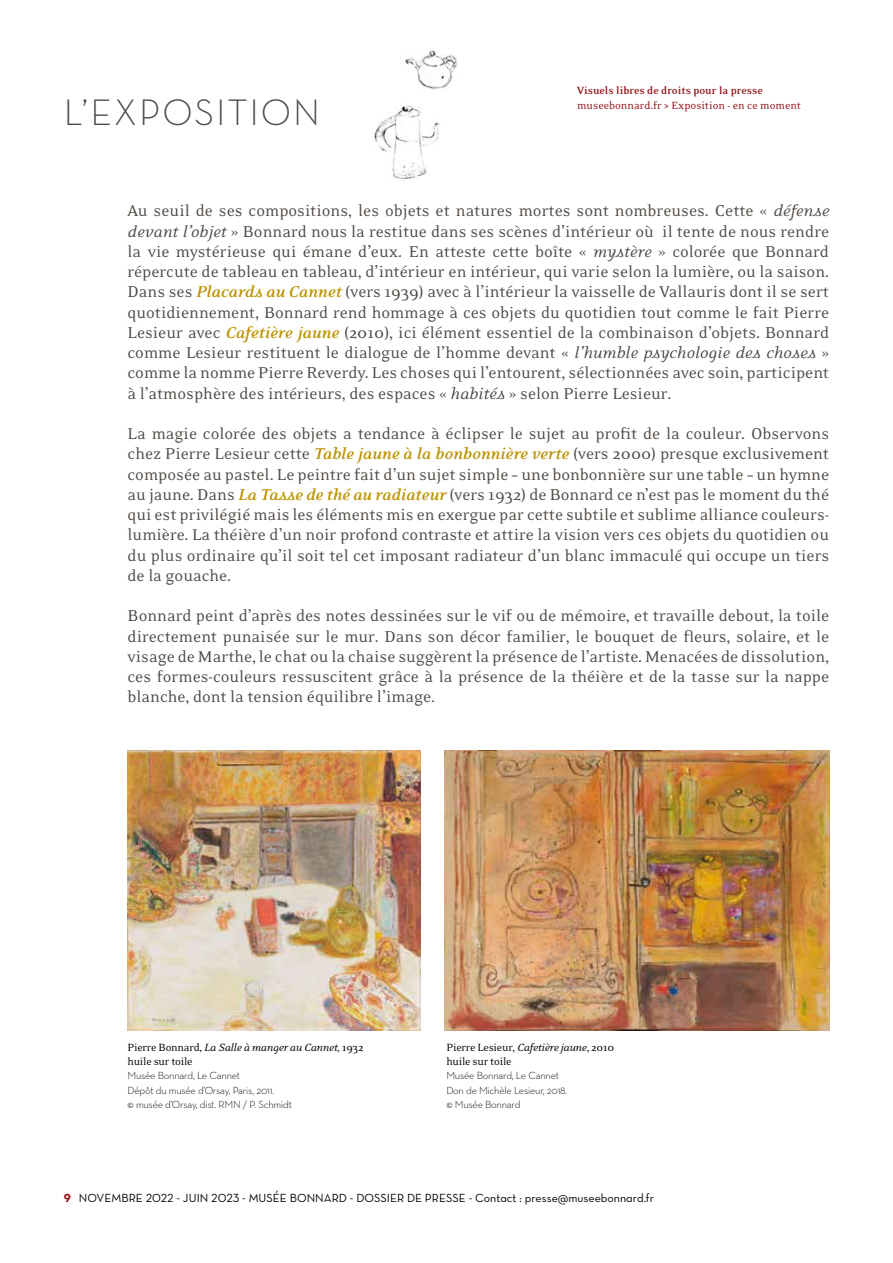
<style>
.page{position:relative;width:893px;height:1263px;background:#fff}
.page>*{position:absolute;margin:0;border:0;box-sizing:border-box;transform-origin:0 0}
.t1{font:37.5px "Neutraface Text Light Alt";letter-spacing:.05em;color:#4f4944}
.t2{font:18px/20.2px "Eidetic Neo OT";color:#4f4944;text-align:justify}
.t3{font:12px/14.4px "Eidetic Neo OT";letter-spacing:-.02em;color:#000}
.t4{font:12px "Neutraface Text Book Alt";color:#000}
.t5{font:12px "Eidetic Neo OT";color:#940e14}
.t6{font:700 12px "Eidetic Neo OT";color:#940e14}
.t7{font:300 10.5px/14.4px "Neutraface Text";letter-spacing:-.02em;color:#000}
.s1{font-style:italic}
.s2{font-weight:700;font-style:italic;color:#bc9300}
.s3{font-family:"Neutraface Text Bold Alt";color:#940e14}
</style>
<div class="page">
<img style="left:374px;top:50px;width:83px;height:130px">
<img style="left:128px;top:750px;width:292px;height:280px">
<img style="left:445px;top:751px;width:385px;height:279px">
<h1 class="t1" style="left:64px;top:89px;width:258px">L’EXPOSITION</h1>
<p class="t6" style="left:577px;top:85px;width:187px">Visuels libres de droits pour la presse</p>
<p class="t5" style="left:577px;top:100px;width:225px">museebonnard.fr &gt; Exposition - en ce moment</p>
<p class="t2" style="left:128px;top:201px;width:703px">Au seuil de ses compositions, les objets et natures mortes sont nombreuses. Cette « <span class="s1">défense devant l’objet</span> » Bonnard nous la restitue dans ses scènes d’intérieur où il tente de nous rendre la vie mystérieuse qui émane d’eux. En atteste cette boîte « <span class="s1">mystère</span> » colorée que Bonnard répercute de tableau en tableau, d’intérieur en intérieur, qui varie selon la lumière, ou la saison.<br>Dans ses <span class="s2">Placards au Cannet</span> (vers 1939) avec à l’intérieur la vaisselle de Vallauris dont il se sert quotidiennement, Bonnard rend hommage à ces objets du quotidien tout comme le fait Pierre Lesieur avec <span class="s2">Cafetière jaune</span> (2010), ici élément essentiel de la combinaison d’objets. Bonnard comme Lesieur restituent le dialogue de l’homme devant « <span class="s1">l’humble psychologie des choses</span> » comme la nomme Pierre Reverdy. Les choses qui l’entourent, sélectionnées avec soin, participent à l’atmosphère des intérieurs, des espaces « <span class="s1">habités</span> » selon Pierre Lesieur.</p>
<p class="t2" style="left:128px;top:424px;width:703px">La magie colorée des objets a tendance à éclipser le sujet au profit de la couleur. Observons chez Pierre Lesieur cette <span class="s2">Table jaune à la bonbonnière verte</span> (vers 2000) presque exclusivement composée au pastel. Le peintre fait d’un sujet simple – une bonbonnière sur une table – un hymne au jaune. Dans <span class="s2">La Tasse de thé au radiateur</span> (vers 1932) de Bonnard ce n’est pas le moment du thé qui est privilégié mais les éléments mis en exergue par cette subtile et sublime alliance couleurs&shy;lumière. La théière d’un noir profond contraste et attire la vision vers ces objets du quotidien ou du plus ordinaire qu’il soit tel cet imposant radiateur d’un blanc immaculé qui occupe un tiers de la gouache.</p>
<p class="t2" style="left:128px;top:606px;width:703px">Bonnard peint d’après des notes dessinées sur le vif ou de mémoire, et travaille debout, la toile directement punaisée sur le mur. Dans son décor familier, le bouquet de fleurs, solaire, et le visage de Marthe, le chat ou la chaise suggèrent la présence de l’artiste. Menacées de dissolution, ces formes-couleurs ressuscitent grâce à la présence de la théière et de la tasse sur la nappe blanche, dont la tension équilibre l’image.</p>
<p class="t3" style="left:128px;top:1040px;width:237px">Pierre Bonnard, <span class="s1">La Salle à manger au Cannet,</span> 1932 huile sur toile</p>
<p class="t7" style="left:128px;top:1068px;width:166px">Musée Bonnard, Le Cannet<br>Dépôt du musée d’Orsay, Paris, 2011.<br>© musée d’Orsay, dist. RMN / P. Schmidt</p>
<p class="t3" style="left:446px;top:1040px;width:169px">Pierre Lesieur, <span class="s1">Cafetière jaune</span>, 2010 huile sur toile</p>
<p class="t7" style="left:446px;top:1068px;width:122px">Musée Bonnard, Le Cannet<br>Don de Michèle Lesieur, 2018. © Musée Bonnard</p>
<p class="t4" style="left:64px;top:1191px;width:592px"><span class="s3">9</span> NOVEMBRE 2022 - JUIN 2023 - MUSÉE BONNARD - DOSSIER DE PRESSE - Contact : presse@museebonnard.fr</p>
</div>
